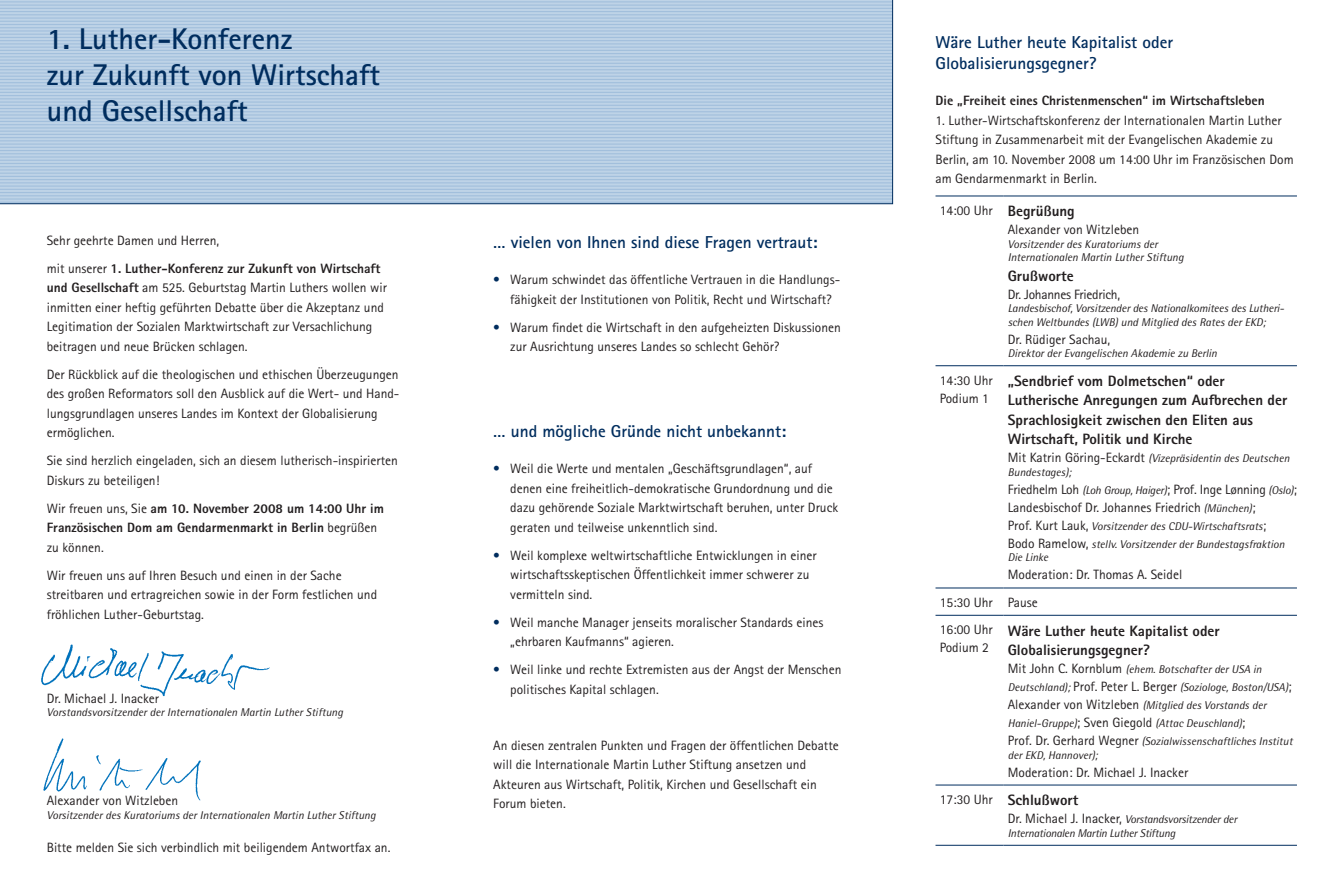
<style>
.page{position:relative;width:1331px;height:893px;background:#fff}
.page>*{position:absolute;margin:0;border:0;box-sizing:border-box;transform-origin:0 0}
.t1{font:700 30px/36px "Rotis Sans Serif";color:#002d5e}
.t2{font:700 17.25px/21px "Rotis Sans Serif";color:#002d5e}
.t3{font:800 15px/19.5px "Rotis Sans Serif";color:#231f20}
.t4{font:13.5px/19.5px "Rotis Sans Serif";color:#231f20}
.t5{font:800 13.5px/19.5px "Rotis Sans Serif";color:#231f20}
.t6{font:13.5px "Rotis Sans Serif";letter-spacing:-.02em;color:#231f20}
.t7{font:italic 11.25px/18px "Rotis Semi Sans";color:#231f20}
.t8{font:italic 11.25px/13.5px "Rotis Semi Sans";letter-spacing:-.02em;color:#231f20}
.s1{font-weight:400;font-size:13.5px}
.s2{font-family:"Rotis Sans Serif";font-style:normal;font-size:13.5px}
.s3{font-family:"Rotis Semi Sans";font-style:italic;font-size:11.25px}
.s4{font-weight:400}
.s5{font-weight:800}
.s6{color:#002d5e}
</style>
<div class="page">
<svg style="left:0;top:0;width:893px;height:204px;background:#b2cae2"></svg>
<hr style="left:935px;top:196px;width:68px;height:1px;background:#002d5e">
<hr style="left:1003px;top:196px;width:294px;height:1px;background:#002d5e">
<hr style="left:935px;top:365px;width:68px;height:1px;background:#002d5e">
<hr style="left:1003px;top:365px;width:294px;height:1px;background:#002d5e">
<hr style="left:935px;top:588px;width:68px;height:1px;background:#002d5e">
<hr style="left:1003px;top:588px;width:294px;height:1px;background:#002d5e">
<hr style="left:935px;top:615px;width:68px;height:1px;background:#002d5e">
<hr style="left:1003px;top:615px;width:294px;height:1px;background:#002d5e">
<hr style="left:935px;top:785px;width:68px;height:1px;background:#002d5e">
<hr style="left:1003px;top:785px;width:294px;height:1px;background:#002d5e">
<hr style="left:935px;top:845px;width:68px;height:1px;background:#002d5e">
<hr style="left:1003px;top:845px;width:294px;height:1px;background:#002d5e">
<img style="left:41px;top:644px;width:229px;height:53px">
<img style="left:43px;top:738px;width:158px;height:63px">
<hr style="left:1330px;top:0;width:1px;height:893px;background:#a8a9ad">
<h1 class="t1" style="left:47px;top:21px;width:335px">1. Luther-Konferenz<br>zur Zukunft von Wirtschaft und Gesellschaft</h1>
<p class="t2" style="left:935px;top:31px;width:239px">Wäre Luther heute Kapitalist oder<br>Globalisierungsgegner?</p>
<p class="t5" style="left:935px;top:91px;width:331px">Die „Freiheit eines Christenmenschen“ im Wirtschaftsleben</p>
<p class="t4" style="left:935px;top:110px;width:360px">1. Luther-Wirtschaftskonferenz der Internationalen Martin Luther Stiftung in Zusammenarbeit mit der Evangelischen Akademie zu Berlin, am 10. November 2008 um 14:00 Uhr im Französischen Dom am Gendarmenmarkt in Berlin.</p>
<p class="t3" style="left:940px;top:201px;width:137px"><span class="s1">14:00 Uhr</span> Begrüßung</p>
<p class="t4" style="left:1008px;top:220px;width:133px">Alexander von Witzleben</p>
<p class="t7" style="left:1008px;top:237px;width:177px;line-height:13.5px">Vorsitzender des Kuratoriums der<br>Internationalen Martin Luther Stiftung</p>
<p class="t3" style="left:1008px;top:266px;width:67px">Grußworte</p>
<p class="t6" style="left:1008px;top:286px;width:114px">Dr. Johannes Friedrich,</p>
<p class="t7" style="left:1008px;top:301px;width:278px;line-height:13.5px">Landesbischof, Vorsitzender des Nationalkomitees des Lutheri&shy;schen Weltbundes (LWB) und Mitglied des Rates der EKD;</p>
<p class="t4" style="left:1008px;top:329px;width:104px">Dr. Rüdiger Sachau,</p>
<p class="t7" style="left:1008px;top:344px;width:211px">Direktor der Evangelischen Akademie zu Berlin</p>
<p class="t4" style="left:940px;top:371px;width:55px;line-height:18px">14:30 Uhr<br>Podium 1</p>
<p class="t3" style="left:1008px;top:371px;width:281px">„Sendbrief vom Dolmetschen“ oder Lutherische Anregungen zum Aufbrechen der Sprachlosigkeit zwischen den Eliten aus Wirtschaft, Politik und Kirche</p>
<p class="t7" style="left:1008px;top:452px;width:283px;line-height:13.5px"><span class="s2">Mit Katrin Göring-Eckardt</span> (Vizepräsidentin des Deutschen<br>Bundestages);</p>
<p class="t4" style="left:1008px;top:480px;width:291px;line-height:18px">Friedhelm Loh <span class="s3">(Loh Group, Haiger)</span>; Prof. Inge Lønning <span class="s3">(Oslo)</span>;<br>Landesbischof Dr. Johannes Friedrich <span class="s3">(München)</span>;</p>
<p class="t7" style="left:1008px;top:517px;width:278px"><span class="s2">Prof. Kurt Lauk,</span> Vorsitzender des CDU-Wirtschaftsrats<span class="s2">;<br>Bodo Ramelow,</span> stellv. Vorsitzender der Bundestagsfraktion</p>
<p class="t7" style="left:1008px;top:548px;width:42px">Die Linke</p>
<p class="t4" style="left:940px;top:561px;width:244px;line-height:27.3px;text-indent:68px">Moderation: Dr. Thomas A. Seidel<br>15:30 Uhr Pause<br>16:00 Uhr</p>
<p class="t4" style="left:940px;top:638px;width:51px">Podium 2</p>
<p class="t5" style="left:47px;top:226px;width:335px;line-height:28px"><span class="s4">Sehr geehrte Damen und Herren,<br>mit unserer</span> 1. Luther-Konferenz zur Zukunft von Wirtschaft</p>
<p class="t4" style="left:47px;top:278px;width:342px"><span class="s5">und Gesellschaft</span> am 525. Geburtstag Martin Luthers wollen wir inmitten einer heftig geführten Debatte über die Akzeptanz und Legitimation der Sozialen Marktwirtschaft zur Versachlichung beitragen und neue Brücken schlagen.</p>
<p class="t4" style="left:47px;top:364px;width:354px">Der Rückblick auf die theologischen und ethischen Überzeugungen des großen Reformators soll den Ausblick auf die Wert- und Hand&shy;lungsgrundlagen unseres Landes im Kontext der Globalisierung ermöglichen.</p>
<p class="t4" style="left:47px;top:451px;width:353px">Sie sind herzlich eingeladen, sich an diesem lutherisch-inspirierten<br>Diskurs zu beteiligen!</p>
<p class="t5" style="left:47px;top:498px;width:339px"><span class="s4">Wir freuen uns, Sie</span> am 10. November 2008 um 14:00 Uhr im<br>Französischen Dom am Gendarmenmarkt in Berlin <span class="s4">begrüßen zu können.</span></p>
<p class="t4" style="left:47px;top:565px;width:332px">Wir freuen uns auf Ihren Besuch und einen in der Sache streitbaren und ertragreichen sowie in der Form festlichen und fröhlichen Luther-Geburtstag.</p>
<p class="t2" style="left:493px;top:231px;width:326px">… vielen von Ihnen sind diese Fragen vertraut:</p>
<p class="t4" style="left:510px;top:270px;width:331px;text-indent:-17px"><span class="s6">•</span> Warum schwindet das öffentliche Vertrauen in die Handlungs&shy;fähigkeit der Institutionen von Politik, Recht und Wirtschaft?</p>
<p class="t4" style="left:510px;top:317px;width:332px;text-indent:-17px"><span class="s6">•</span> Warum findet die Wirtschaft in den aufgeheizten Diskussionen zur Ausrichtung unseres Landes so schlecht Gehör?</p>
<p class="t2" style="left:493px;top:420px;width:294px">… und mögliche Gründe nicht unbekannt:</p>
<p class="t4" style="left:510px;top:459px;width:329px;text-indent:-17px"><span class="s6">•</span> Weil die Werte und mentalen „Geschäftsgrundlagen“, auf denen eine freiheitlich-demokratische Grundordnung und die dazu gehörende Soziale Marktwirtschaft beruhen, unter Druck geraten und teilweise unkenntlich sind.</p>
<p class="t4" style="left:510px;top:545px;width:308px;text-indent:-17px"><span class="s6">•</span> Weil komplexe weltwirtschaftliche Entwicklungen in einer wirtschaftsskeptischen Öffentlichkeit immer schwerer zu vermitteln sind.</p>
<p class="t4" style="left:510px;top:612px;width:315px;text-indent:-17px"><span class="s6">•</span> Weil manche Manager jenseits moralischer Standards eines „ehrbaren Kaufmanns“ agieren.</p>
<p class="t4" style="left:510px;top:660px;width:333px;text-indent:-17px"><span class="s6">•</span> Weil linke und rechte Extremisten aus der Angst der Menschen politisches Kapital schlagen.</p>
<p class="t3" style="left:1008px;top:620px;width:213px">Wäre Luther heute Kapitalist oder<br>Globalisierungsgegner?</p>
<p class="t7" style="left:1008px;top:660px;width:286px"><span class="s2">Mit John C. Kornblum</span> (ehem. Botschafter der USA in Deutschland); <span class="s2">Prof. Peter L. Berger</span> (Soziologe, Boston/USA)<span class="s2">; Alexander von Witzleben</span> (Mitglied des Vorstands der Haniel-Gruppe)<span class="s2">; Sven Giegold</span> (Attac Deuschland)<span class="s2">;<br>Prof. Dr. Gerhard Wegner</span> (Sozialwissenschaftliches Institut</p>
<p class="t7" style="left:1008px;top:745px;width:91px">der EKD, Hannover);</p>
<p class="t4" style="left:1008px;top:762px;width:182px">Moderation: Dr. Michael J. Inacker</p>
<p class="t3" style="left:940px;top:790px;width:140px"><span class="s1">17:30 Uhr</span> Schlußwort</p>
<p class="t8" style="left:1008px;top:812px;width:231px"><span class="s2">Dr. Michael J. Inacker,</span> Vorstandsvorsitzender der<br>Internationalen Martin Luther Stiftung</p>
<p class="t4" style="left:47px;top:688px;width:114px">Dr. Michael J. Inacker</p>
<p class="t7" style="left:47px;top:703px;width:298px">Vorstandsvorsitzender der Internationalen Martin Luther Stiftung</p>
<p class="t4" style="left:493px;top:735px;width:347px">An diesen zentralen Punkten und Fragen der öffentlichen Debatte will die Internationale Martin Luther Stiftung ansetzen und Akteuren aus Wirtschaft, Politik, Kirchen und Gesellschaft ein Forum bieten.</p>
<p class="t4" style="left:47px;top:791px;width:133px">Alexander von Witzleben</p>
<p class="t7" style="left:47px;top:806px;width:330px">Vorsitzender des Kuratoriums der Internationalen Martin Luther Stiftung</p>
<p class="t4" style="left:47px;top:837px;width:345px">Bitte melden Sie sich verbindlich mit beiligendem Antwortfax an.</p>
</div>
